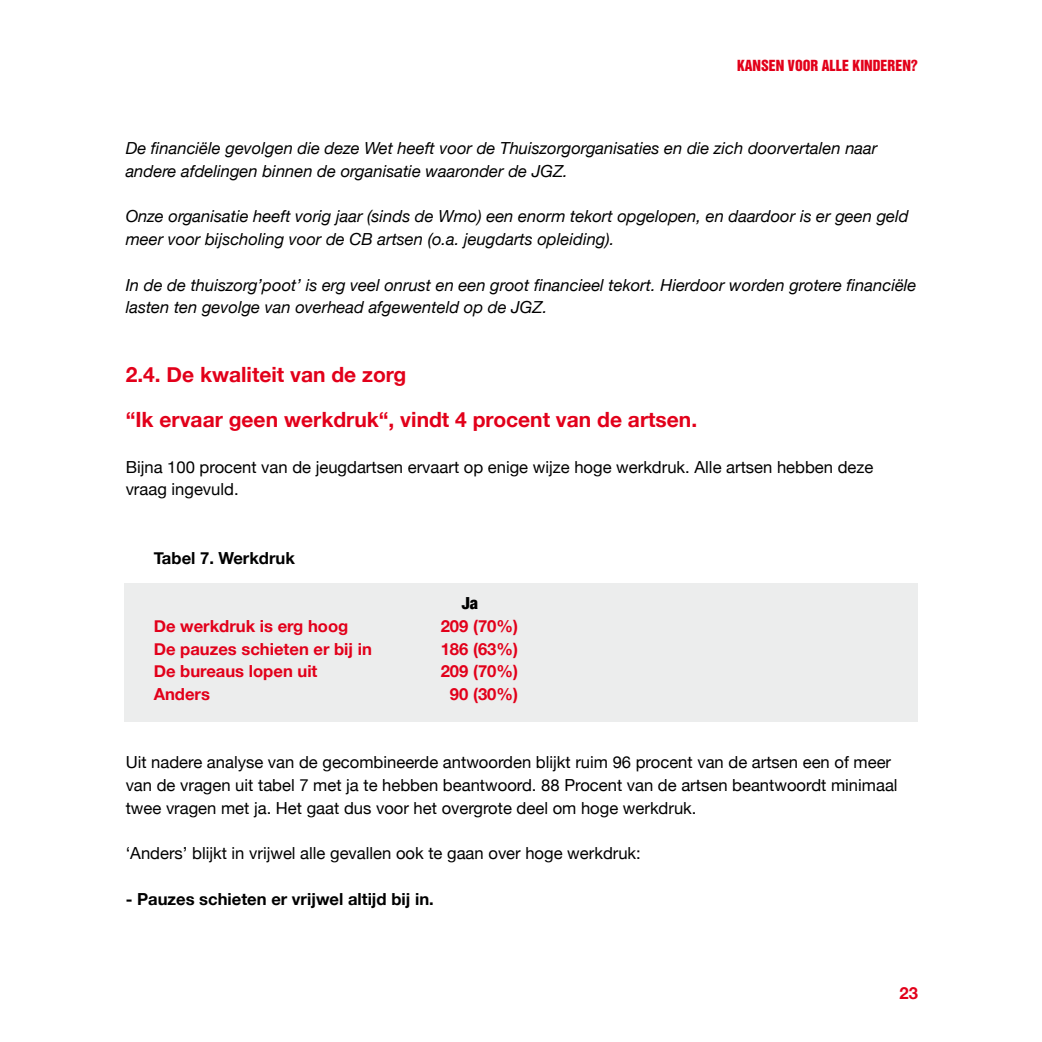
<style>
.page{position:relative;width:1042px;height:1042px;background:#fff}
.page>*{position:absolute;margin:0;border:0;box-sizing:border-box;transform-origin:0 0}
.t1{font:700 21px/45.5px "Helvetica Neue";color:#e2001a}
.t2{font:italic 16.62px/22.8px "Helvetica Neue";color:#000}
.t3{font:16.62px/22.8px "Helvetica Neue";color:#000}
.t4{font:700 16.62px "Helvetica Neue";color:#e2001a}
.t5{font:700 16.62px "Helvetica Neue";color:#000}
.t6{font:900 condensed 16.62px "Helvetica Neue";color:#000}
.t7{font:14px "Helvetica Inserat";color:#e2001a}
</style>
<div class="page">
<div style="left:124px;top:583px;width:794px;height:139px;background:#eceded"></div>
<p class="t7" style="left:737px;top:57px;width:182px">KANSEN VOOR ALLE KINDEREN?</p>
<p class="t2" style="left:126px;top:136px;width:753px">De financiële gevolgen die deze Wet heeft voor de Thuiszorgorganisaties en die zich doorvertalen naar andere afdelingen binnen de organisatie waaronder de JGZ.</p>
<p class="t2" style="left:126px;top:205px;width:784px">Onze organisatie heeft vorig jaar (sinds de Wmo) een enorm tekort opgelopen, en daardoor is er geen geld meer voor bijscholing voor de CB artsen (o.a. jeugdarts opleiding).</p>
<p class="t2" style="left:126px;top:273px;width:792px">In de de thuiszorg’poot’ is erg veel onrust en een groot financieel tekort. Hierdoor worden grotere financiële lasten ten gevolge van overhead afgewenteld op de JGZ.</p>
<p class="t1" style="left:126px;top:351px;width:573px">2.4. De kwaliteit van de zorg<br>“Ik ervaar geen werkdruk“, vindt 4 procent van de artsen.</p>
<p class="t3" style="left:126px;top:455px;width:749px">Bijna 100 procent van de jeugdartsen ervaart op enige wijze hoge werkdruk. Alle artsen hebben deze vraag ingevuld.</p>
<p class="t5" style="left:154px;top:547px;width:143px">Tabel 7. Werkdruk</p>
<p class="t6" style="left:462px;top:593px;width:18px">Ja</p>
<p class="t4" style="left:154px;top:616px;width:196px">De werkdruk is erg hoog</p>
<p class="t4" style="left:441px;top:616px;width:79px">209 (70%)</p>
<p class="t4" style="left:154px;top:638px;width:220px">De pauzes schieten er bij in</p>
<p class="t4" style="left:441px;top:638px;width:79px">186 (63%)</p>
<p class="t4" style="left:154px;top:661px;width:165px">De bureaus lopen uit</p>
<p class="t4" style="left:441px;top:661px;width:79px">209 (70%)</p>
<p class="t4" style="left:154px;top:684px;width:58px">Anders</p>
<p class="t4" style="left:450px;top:684px;width:70px">90 (30%)</p>
<p class="t3" style="left:126px;top:751px;width:773px">Uit nadere analyse van de gecombineerde antwoorden blijkt ruim 96 procent van de artsen een of meer van de vragen uit tabel 7 met ja te hebben beantwoord. 88 Procent van de artsen beantwoordt minimaal twee vragen met ja. Het gaat dus voor het overgrote deel om hoge werkdruk.</p>
<p class="t3" style="left:126px;top:842px;width:517px">‘Anders’ blijkt in vrijwel alle gevallen ook te gaan over hoge werkdruk:</p>
<p class="t5" style="left:126px;top:888px;width:310px">- Pauzes schieten er vrijwel altijd bij in.</p>
<p class="t4" style="left:899px;top:982px;width:20px">23</p>
</div>
